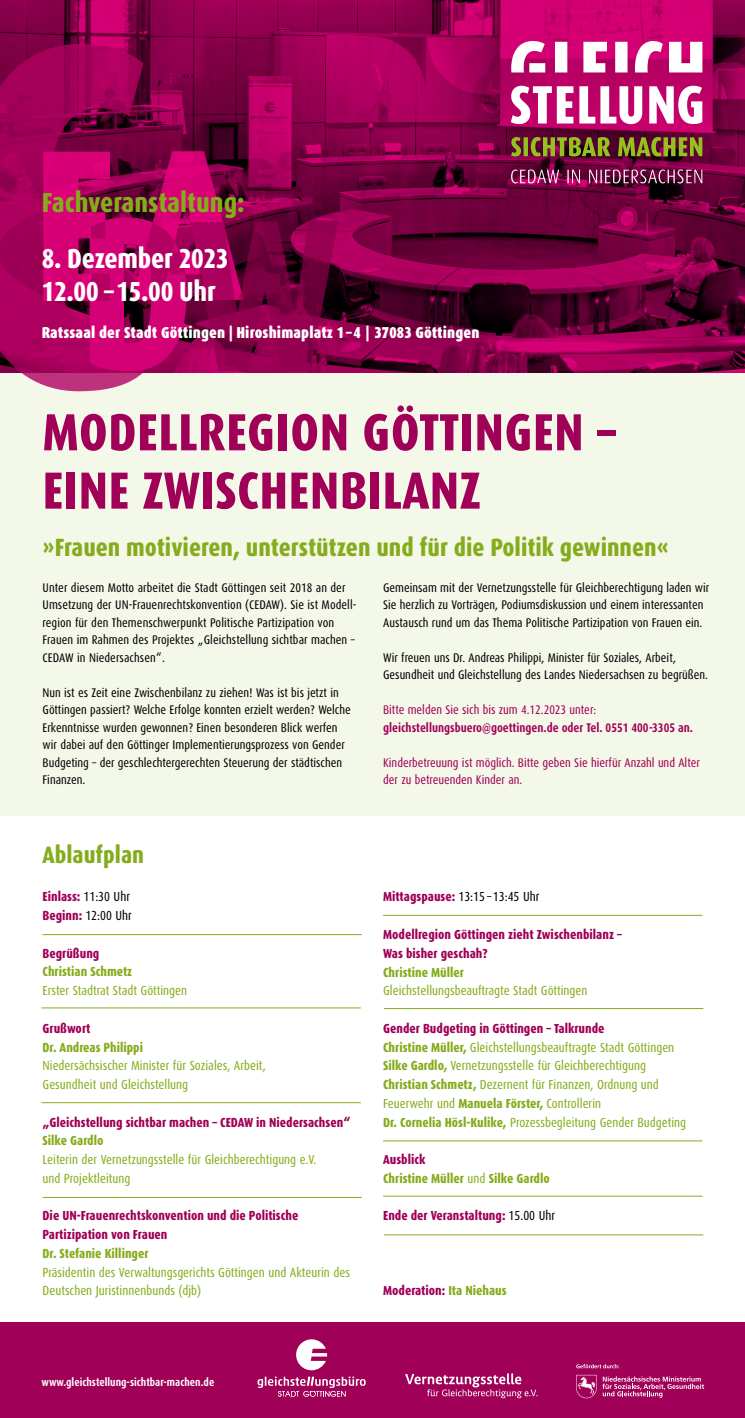
<style>
.page{position:relative;width:745px;height:1418px;background:#fff}
.page>*{position:absolute;margin:0;border:0;box-sizing:border-box;transform-origin:0 0}
.t1{font:800 52.38px/58.2px "Dax Condensed";letter-spacing:.01em;color:#a00057}
.t2{font:800 27.5px/32.5px "Dax Condensed";letter-spacing:-.01em;color:#fff}
.t3{font:800 27.5px "Dax Condensed";color:#85ac1c}
.t4{font:800 25px "Dax Condensed";color:#85ac1c}
.t5{font:800 23.75px "Dax Condensed";color:#85ac1c}
.t6{font:900 15.75px "Dax Condensed";letter-spacing:.01em;color:#fff}
.t7{font:13.12px/18.8px "Dax Condensed";color:#85ac1c}
.t8{font:800 13.12px/18.8px "Dax Condensed";color:#a00057}
.t9{font:800 13.12px/18.8px "Dax Condensed";color:#85ac1c}
.t10{font:13.12px/18.8px "Dax Condensed";color:#000}
.t11{font:12.5px/17.5px "Dax Condensed";color:#000}
.t12{font:12.5px/17.5px "Dax Condensed";color:#a00057}
.t13{font:700 12.5px "Dax Condensed";color:#a00057}
.t14{font:700 11.25px "Dax Condensed";color:#fff}
.s1{font-weight:800;color:#a00057}
.s2{font-weight:800}
.s3{color:#a00057}
.s4{font-weight:400}
.s5{font-weight:400;color:#000}
.s6{color:#85ac1c}
</style>
<div class="page">
<div style="left:0;top:372px;width:744px;height:443px;background:#f4f8e9"></div>
<img style="left:0;top:0;width:744px;height:372px">
<div style="left:0;top:1322px;width:744px;height:95px;background:#a00057"></div>
<svg style="left:405px;top:1373px;width:132px;height:25px"></svg>
<svg style="left:602px;top:1376px;width:101px;height:21px"></svg>
<svg style="left:576px;top:1374px;width:20px;height:24px"></svg>
<svg style="left:576px;top:1364px;width:42px;height:4px"></svg>
<hr style="left:43px;top:934px;width:318px;height:1px;background:#85ac1c">
<hr style="left:41px;top:1007px;width:319px;height:1px;background:#85ac1c">
<hr style="left:41px;top:1102px;width:319px;height:1px;background:#85ac1c">
<hr style="left:383px;top:1140px;width:319px;height:1px;background:#85ac1c">
<hr style="left:43px;top:1197px;width:318px;height:1px;background:#85ac1c">
<hr style="left:383px;top:1195px;width:319px;height:1px;background:#85ac1c">
<hr style="left:383px;top:915px;width:319px;height:1px;background:#85ac1c">
<hr style="left:384px;top:1234px;width:318px;height:1px;background:#85ac1c">
<hr style="left:384px;top:1008px;width:318px;height:1px;background:#85ac1c">
<svg style="left:0;top:44px;width:144px;height:347px;background:#9e0b5b"></svg>
<svg style="left:43px;top:151px;width:295px;height:220px;background:#9b0054"></svg>
<svg style="left:510px;top:169px;width:191px;height:14px;background:#883a64"></svg>
<svg style="left:511px;top:137px;width:191px;height:19px;background:#776a25"></svg>
<svg style="left:511px;top:41px;width:191px;height:31px"></svg>
<svg style="left:510px;top:86px;width:63px;height:38px"></svg>
<svg style="left:579px;top:86px;width:63px;height:38px"></svg>
<svg style="left:648px;top:86px;width:53px;height:38px"></svg>
<svg style="left:257px;top:1376px;width:108px;height:20px"></svg>
<svg style="left:296px;top:1339px;width:31px;height:31px"></svg>
<h2 class="t3" style="left:42px;top:187px;width:204px">Fachveranstaltung:</h2>
<h2 class="t2" style="left:42px;top:243px;width:188px">8. Dezember 2023<br>12.00 –15.00 Uhr</h2>
<p class="t6" style="left:42px;top:323px;width:439px">Ratssaal der Stadt Göttingen | Hiroshimaplatz 1 –4 | 37083 Göttingen</p>
<h1 class="t1" style="left:43px;top:403px;width:574px">MODELLREGION GÖTTINGEN –<br>EINE ZWISCHENBILANZ</h1>
<h3 class="t4" style="left:43px;top:533px;width:627px">»Frauen motivieren, unterstützen und für die Politik gewinnen«</h3>
<p class="t11" style="left:43px;top:578px;width:314px">Unter diesem Motto arbeitet die Stadt Göttingen seit 2018 an der Umsetzung der UN-Frauenrechtskonvention (CEDAW). Sie ist Modell&shy;region für den Themenschwerpunkt Politische Partizipation von Frauen im Rahmen des Projektes „Gleichstellung sichtbar machen – CEDAW in Niedersachsen“.</p>
<p class="t11" style="left:43px;top:683px;width:309px">Nun ist es Zeit eine Zwischenbilanz zu ziehen! Was ist bis jetzt in Göttingen passiert? Welche Erfolge konnten erzielt werden? Welche Erkenntnisse wurden gewonnen? Einen besonderen Blick werfen wir dabei auf den Göttinger Implementierungsprozess von Gender Budgeting – der geschlechtergerechten Steuerung der städtischen Finanzen.</p>
<h3 class="t5" style="left:43px;top:841px;width:103px">Ablaufplan</h3>
<p class="t10" style="left:43px;top:887px;width:91px"><span class="s1">Einlass:</span> 11:30 Uhr<br><span class="s1">Beginn:</span> 12:00 Uhr</p>
<p class="t8" style="left:43px;top:943px;width:58px">Begrüßung</p>
<p class="t9" style="left:43px;top:962px;width:91px">Christian Schmetz</p>
<p class="t7" style="left:43px;top:981px;width:146px">Erster Stadtrat Stadt Göttingen</p>
<p class="t8" style="left:43px;top:1018px;width:49px">Grußwort</p>
<p class="t9" style="left:43px;top:1037px;width:102px">Dr. Andreas Philippi</p>
<p class="t7" style="left:43px;top:1056px;width:225px">Niedersächsischer Minister für Soziales, Arbeit,<br>Gesundheit und Gleichstellung</p>
<p class="t8" style="left:43px;top:1112px;width:309px">„Gleichstellung sichtbar machen – CEDAW in Niedersachsen“</p>
<p class="t9" style="left:43px;top:1131px;width:62px">Silke Gardlo</p>
<p class="t7" style="left:43px;top:1150px;width:275px">Leiterin der Vernetzungsstelle für Gleichberechtigung e.V. und Projektleitung</p>
<p class="t8" style="left:43px;top:1206px;width:257px">Die UN-Frauenrechtskonvention und die Politische<br>Partizipation von Frauen</p>
<p class="t9" style="left:43px;top:1244px;width:107px">Dr. Stefanie Killinger</p>
<p class="t7" style="left:43px;top:1262px;width:309px">Präsidentin des Verwaltungsgerichts Göttingen und Akteurin des<br>Deutschen Juristinnenbunds (djb)</p>
<p class="t11" style="left:383px;top:578px;width:327px">Gemeinsam mit der Vernetzungsstelle für Gleichberechtigung laden wir<br>Sie herzlich zu Vorträgen, Podiumsdiskussion und einem interessanten<br>Austausch rund um das Thema Politische Partizipation von Frauen ein.</p>
<p class="t11" style="left:383px;top:648px;width:326px">Wir freuen uns Dr. Andreas Philippi, Minister für Soziales, Arbeit,<br>Gesundheit und Gleichstellung des Landes Niedersachsen zu begrüßen.</p>
<p class="t12" style="left:383px;top:701px;width:214px">Bitte melden Sie sich bis zum 4.12.2023 unter:</p>
<p class="t13" style="left:383px;top:720px;width:311px">gleichstellungsbuero@goettingen.de oder Tel. 0551 400-3305 an.</p>
<p class="t12" style="left:383px;top:753px;width:318px">Kinderbetreuung ist möglich. Bitte geben Sie hierfür Anzahl und Alter der zu betreuenden Kinder an.</p>
<p class="t10" style="left:383px;top:887px;width:158px"><span class="s1">Mittagspause:</span> 13:15 – 13:45 Uhr</p>
<p class="t8" style="left:383px;top:925px;width:240px">Modellregion Göttingen zieht Zwischenbilanz –<br>Was bisher geschah?</p>
<p class="t9" style="left:383px;top:962px;width:82px">Christine Müller</p>
<p class="t7" style="left:383px;top:981px;width:206px">Gleichstellungsbeauftragte Stadt Göttingen</p>
<p class="t7" style="left:383px;top:1019px;width:304px"><span class="s1">Gender Budgeting in Göttingen – Talkrunde<br></span><span class="s2">Christine Müller,</span> Gleichstellungsbeauftragte Stadt Göttingen <span class="s2">Silke Gardlo,</span> Vernetzungsstelle für Gleichberechtigung <span class="s2">Christian Schmetz,</span> Dezernent für Finanzen, Ordnung und Feuerwehr und <span class="s2">Manuela Förster,</span> Controllerin<br><span class="s2">Dr. Cornelia Hösl-Kulike,</span> Prozessbegleitung Gender Budgeting</p>
<p class="t9" style="left:383px;top:1150px;width:168px"><span class="s3">Ausblick<br></span>Christine Müller <span class="s4">und</span> Silke Gardlo</p>
<p class="t8" style="left:383px;top:1206px;width:173px">Ende der Veranstaltung: <span class="s5">15.00 Uhr</span></p>
<p class="t8" style="left:383px;top:1281px;width:125px">Moderation: <span class="s6">Ita Niehaus</span></p>
<p class="t14" style="left:41px;top:1376px;width:174px">www.gleichstellung-sichtbar-machen.de</p>
</div>
